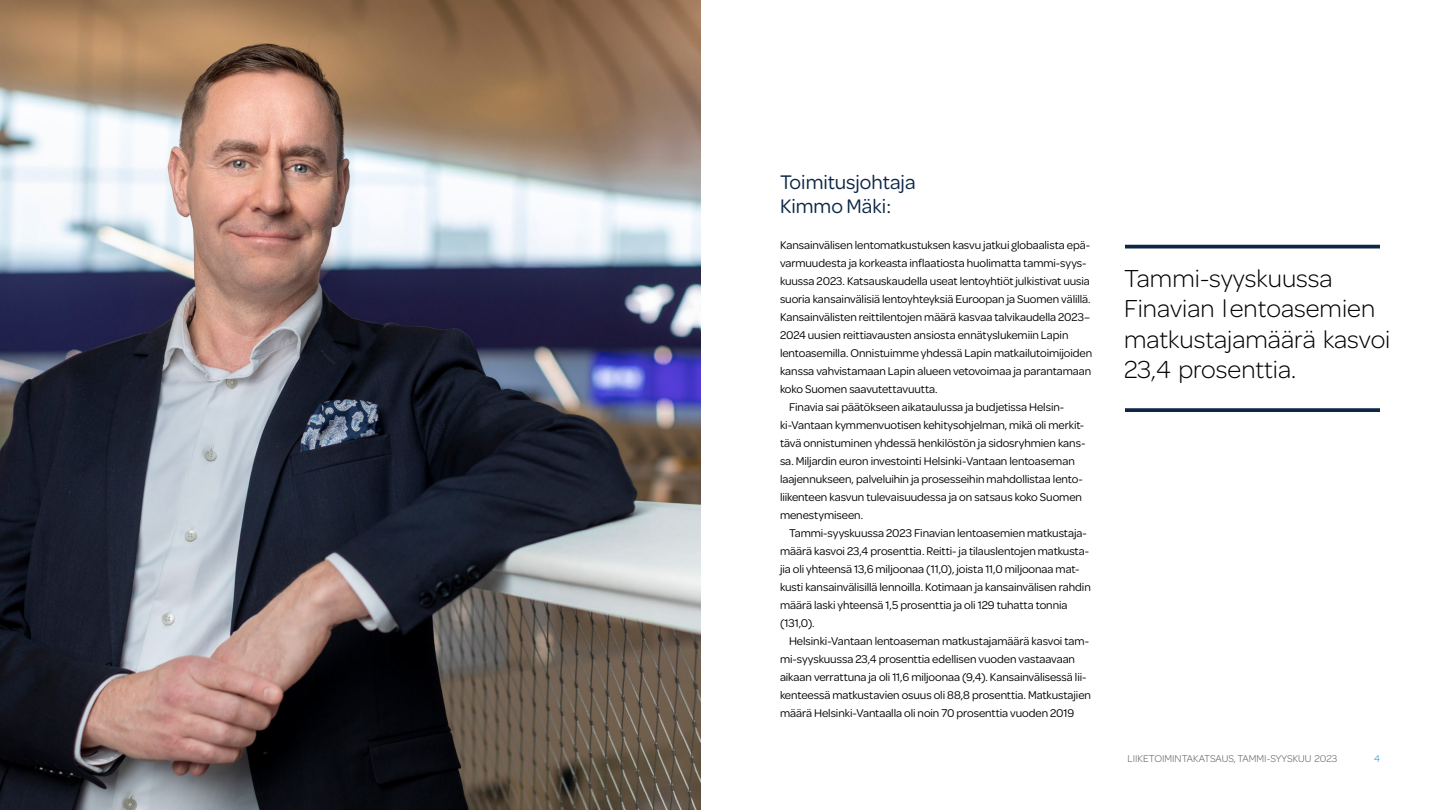
<style>
.page{position:relative;width:1440px;height:810px;background:#fff}
.page>*{position:absolute;margin:0;border:0;box-sizing:border-box;transform-origin:0 0}
.t1{font:300 26.25px/30.2px "Omnes";color:#000}
.t2{font:21px/23.5px "Omnes";color:#0c2645}
.t3{font:12px "Omnes";letter-spacing:-.005em;color:#000}
.t4{font:300 10.5px "Omnes";color:#575756}
.t5{font:300 10.5px "Omnes";color:#009ed9}
</style>
<div class="page">
<hr style="left:1125px;top:245px;width:255px;height:3px;background:#0c2645">
<svg style="left:1125px;top:408px;width:255px;height:4px"></svg>
<img style="left:0;top:0;width:701px;height:810px">
<h2 class="t2" style="left:780px;top:170px;width:137px">Toimitusjohtaja<br>Kimmo Mäki:</h2>
<p class="t3" style="left:780px;top:237px;width:312px">Kansainvälisen lentomatkustuksen kasvu jatkui globaalista epä-</p>
<p class="t3" style="left:780px;top:255px;width:308px">varmuudesta ja korkeasta inflaatiosta huolimatta tammi-syys-</p>
<p class="t3" style="left:780px;top:273px;width:311px">kuussa 2023. Katsauskaudella useat lentoyhtiöt julkistivat uusia</p>
<p class="t3" style="left:780px;top:291px;width:312px">suoria kansainvälisiä lentoyhteyksiä Euroopan ja Suomen välillä.</p>
<p class="t3" style="left:780px;top:309px;width:312px">Kansainvälisten reittilentojen määrä kasvaa talvikaudella 2023–</p>
<p class="t3" style="left:780px;top:327px;width:290px">2024 uusien reittiavausten ansiosta ennätyslukemiin Lapin</p>
<p class="t3" style="left:780px;top:345px;width:314px">lentoasemilla. Onnistuimme yhdessä Lapin matkailutoimijoiden</p>
<p class="t3" style="left:780px;top:363px;width:313px">kanssa vahvistamaan Lapin alueen vetovoimaa ja parantamaan</p>
<p class="t3" style="left:780px;top:381px;width:159px">koko Suomen saavutettavuutta.</p>
<p class="t3" style="left:789px;top:399px;width:277px">Finavia sai päätökseen aikataulussa ja budjetissa Helsin-</p>
<p class="t3" style="left:780px;top:417px;width:306px">ki-Vantaan kymmenvuotisen kehitysohjelman, mikä oli merkit-</p>
<p class="t3" style="left:780px;top:435px;width:307px">tävä onnistuminen yhdessä henkilöstön ja sidosryhmien kans-</p>
<p class="t3" style="left:780px;top:453px;width:296px">sa. Miljardin euron investointi Helsinki-Vantaan lentoaseman</p>
<p class="t3" style="left:780px;top:471px;width:304px">laajennukseen, palveluihin ja prosesseihin mahdollistaa lento-</p>
<p class="t3" style="left:780px;top:489px;width:304px">liikenteen kasvun tulevaisuudessa ja on satsaus koko Suomen</p>
<p class="t3" style="left:780px;top:507px;width:85px">menestymiseen.</p>
<p class="t3" style="left:789px;top:525px;width:299px">Tammi-syyskuussa 2023 Finavian lentoasemien matkustaja-</p>
<p class="t3" style="left:780px;top:543px;width:311px">määrä kasvoi 23,4 prosenttia. Reitti- ja tilauslentojen matkusta-</p>
<p class="t3" style="left:780px;top:561px;width:301px">jia oli yhteensä 13,6 miljoonaa (11,0), joista 11,0 miljoonaa mat-</p>
<p class="t3" style="left:780px;top:579px;width:312px">kusti kansainvälisillä lennoilla. Kotimaan ja kansainvälisen rahdin</p>
<p class="t3" style="left:780px;top:597px;width:289px">määrä laski yhteensä 1,5 prosenttia ja oli 129 tuhatta tonnia</p>
<p class="t3" style="left:780px;top:615px;width:36px">(131,0).</p>
<p class="t3" style="left:789px;top:633px;width:302px">Helsinki-Vantaan lentoaseman matkustajamäärä kasvoi tam-</p>
<p class="t3" style="left:780px;top:651px;width:297px">mi-syyskuussa 23,4 prosenttia edellisen vuoden vastaavaan</p>
<p class="t3" style="left:780px;top:669px;width:308px">aikaan verrattuna ja oli 11,6 miljoonaa (9,4). Kansainvälisessä lii-</p>
<p class="t3" style="left:780px;top:687px;width:313px">kenteessä matkustavien osuus oli 88,8 prosenttia. Matkustajien</p>
<p class="t3" style="left:780px;top:705px;width:296px">määrä Helsinki-Vantaalla oli noin 70 prosenttia vuoden 2019</p>
<h1 class="t1" style="left:1124px;top:262px;width:268px">Tammi-syyskuussa<br>Finavian lentoasemien matkustajamäärä kasvoi<br>23,4 prosenttia.</h1>
<p class="t4" style="left:1127px;top:752px;width:211px">LIIKETOIMINTAKATSAUS, TAMMI-SYYSKUU 2023</p>
<p class="t5" style="left:1374px;top:752px;width:7px">4</p>
</div>
